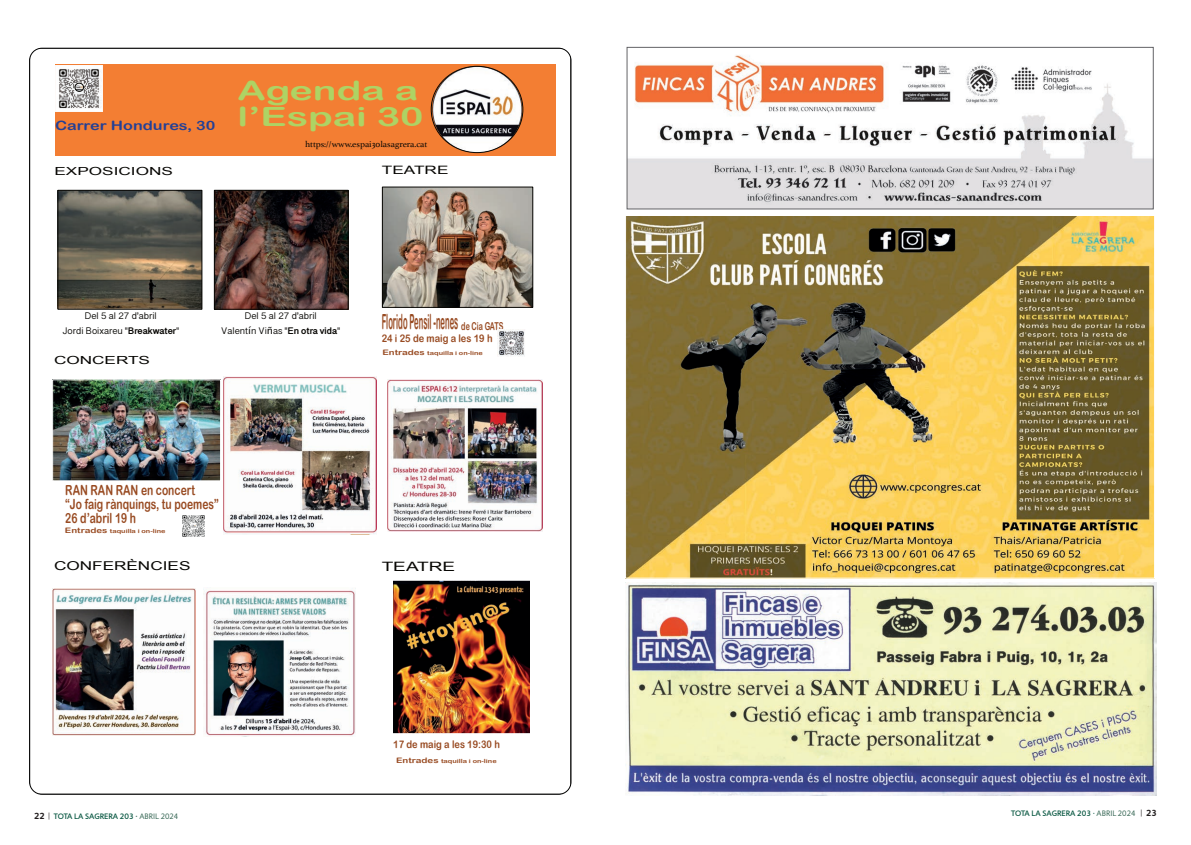
<style>
.page{position:relative;width:1191px;height:845px;background:#fff}
.page>*{position:absolute;margin:0;border:0;box-sizing:border-box;transform-origin:0 0}
.t1{font:26.5px/26.5px "Arial Rounded MT Bold";color:#aed364;scale:1.49 1}
.t2{font:20.9px "Arial Rounded MT Bold";color:#984a21;scale:.36 1}
.t3{font:13.9px/13.9px "Arial Rounded MT Bold";color:#984a21;scale:.74 1}
.t4{font:12.9px "Arial";color:#080704;scale:1.47 1}
.t5{font:12.8px "Arial Rounded MT Bold";color:#244095;scale:1.26 1}
.t6{font:12.2px "Arial";color:#080704;scale:1.41 1}
.t7{font:11.6px "Arial";color:#080704;scale:1.49 1}
.t8{font:11.2px "Arial";color:#080704;scale:1.54 1}
.t9{font:10.9px "Arial Rounded MT Bold";color:#984a21;scale:.65 1}
.t10{font:10.5px "Arial Rounded MT Bold";color:#984a21;scale:.87 1}
.t11{font:9.7px/14.4px "Bangla Sangam MN";color:#080704;text-align:center}
.t12{font:8.9px "Athelas";color:#080704}
.t13{font:500 8px "Jigsaw";color:#095842}
.t14{font:5.7px "Arial Rounded MT Bold";color:#984a21;scale:1.28 1}
.s1{font-weight:700}
.s2{font-family:"Lucida Grande"}
.s3{font-size:7.5px}
.s4{font-weight:700;font-size:9px;color:#231f20}
.s5{font-weight:300;font-size:8.5px;color:#231f20}
.s6{font-weight:700;color:#3e6d5b}
.s7{font-weight:400;color:#3e6d5b}
</style>
<div class="page">
<img style="left:629px;top:55px;width:522px;height:152px">
<div style="left:627px;top:47px;width:526px;height:162px;border:1px solid #636366"></div>
<img style="left:627px;top:217px;width:525px;height:359px">
<img style="left:626px;top:583px;width:531px;height:212px">
<svg style="left:30px;top:48px;width:541px;height:746px"></svg>
<img style="left:60px;top:192px;width:140px;height:115px">
<div style="left:58px;top:190px;width:144px;height:119px;border:1px solid #080704"></div>
<img style="left:384px;top:189px;width:147px;height:116px">
<div style="left:382px;top:187px;width:151px;height:120px;border:1px solid #080704"></div>
<img style="left:388px;top:379px;width:154px;height:153px">
<img style="left:224px;top:377px;width:153px;height:157px">
<img style="left:53px;top:588px;width:142px;height:148px">
<img style="left:203px;top:588px;width:152px;height:148px">
<img style="left:431px;top:66px;width:92px;height:87px">
<img style="left:56px;top:66px;width:47px;height:45px">
<svg style="left:75px;top:83px;width:9px;height:8px"></svg>
<div style="left:75px;top:83px;width:9px;height:8px;border:1px solid #080704;border-radius:50%"></div>
<img style="left:54px;top:381px;width:165px;height:98px">
<div style="left:52px;top:379px;width:169px;height:102px;border:1px solid #fff"></div>
<img style="left:216px;top:192px;width:130px;height:115px">
<div style="left:214px;top:190px;width:134px;height:119px;border:1px solid #080704"></div>
<img style="left:497px;top:330px;width:28px;height:27px">
<svg style="left:508px;top:339px;width:7px;height:8px"></svg>
<img style="left:180px;top:513px;width:26px;height:25px">
<img style="left:394px;top:582px;width:136px;height:150px">
<div style="left:387px;top:580px;width:150px;height:154px;border:1px solid #fff"></div>
<h3 class="t5" style="left:55px;top:118px;width:129px">Carrer Hondures, 30</h3>
<p class="t8" style="left:55px;top:163px;width:78px">EXPOSICIONS</p>
<h1 class="t1" style="left:237px;top:77px;width:127px">Agenda a l’Espai 30</h1>
<p class="t12" style="left:305px;top:136px;width:124px">https://www.espai30lasagrera.cat</p>
<p class="t7" style="left:382px;top:163px;width:46px">TEATRE</p>
<p class="t11" style="left:62px;top:309px;width:119px">Del 5 al 27 d’abril<br>Jordi Boixareu "<span class="s1">Breakwater</span>"</p>
<p class="t11" style="left:221px;top:309px;width:120px">Del 5 al 27 d’abril<br>Valent<span class="s2">í</span>n Vi<span class="s2">ñ</span>as "<span class="s1">En otra vida</span>"</p>
<p class="t8" style="left:54px;top:353px;width:64px">CONCERTS</p>
<h2 class="t2" style="left:382px;top:310px;width:214px">Florido Pensil -nenes</h2>
<p class="t9" style="left:461px;top:319px;width:66px">de Cia GATS</p>
<p class="t10" style="left:382px;top:332px;width:129px">24 i 25 de maig a les 19 h</p>
<p class="t14" style="left:382px;top:349px;width:80px"><span class="s3">Entrades</span> taquilla i on-line</p>
<h3 class="t3" style="left:65px;top:483px;width:209px">RAN RAN RAN en concert<br>“Jo faig rànquings, tu poemes”<br>26 d’abril 19 h</h3>
<p class="t14" style="left:65px;top:528px;width:80px"><span class="s3">Entrades</span> taquilla i on-line</p>
<p class="t6" style="left:54px;top:558px;width:98px">CONFERÈNCIES</p>
<h3 class="t4" style="left:382px;top:558px;width:52px">TEATRE</h3>
<p class="t10" style="left:393px;top:738px;width:124px">17 de maig a les 19:30 h</p>
<p class="t14" style="left:396px;top:757px;width:80px"><span class="s3">Entrades</span> taquilla i on-line</p>
<p class="t13" style="left:34px;top:811px;width:146px"><span class="s4">22</span> <span class="s5">|</span> TOTA LA SAGRERA 203 <span class="s6">·</span> <span class="s7">ABRIL 2024</span></p>
<p class="t13" style="left:1011px;top:808px;width:147px">TOTA LA SAGRERA 203 · <span class="s7">ABRIL 2024</span> <span class="s5">|</span> <span class="s4">23</span></p>
</div>
